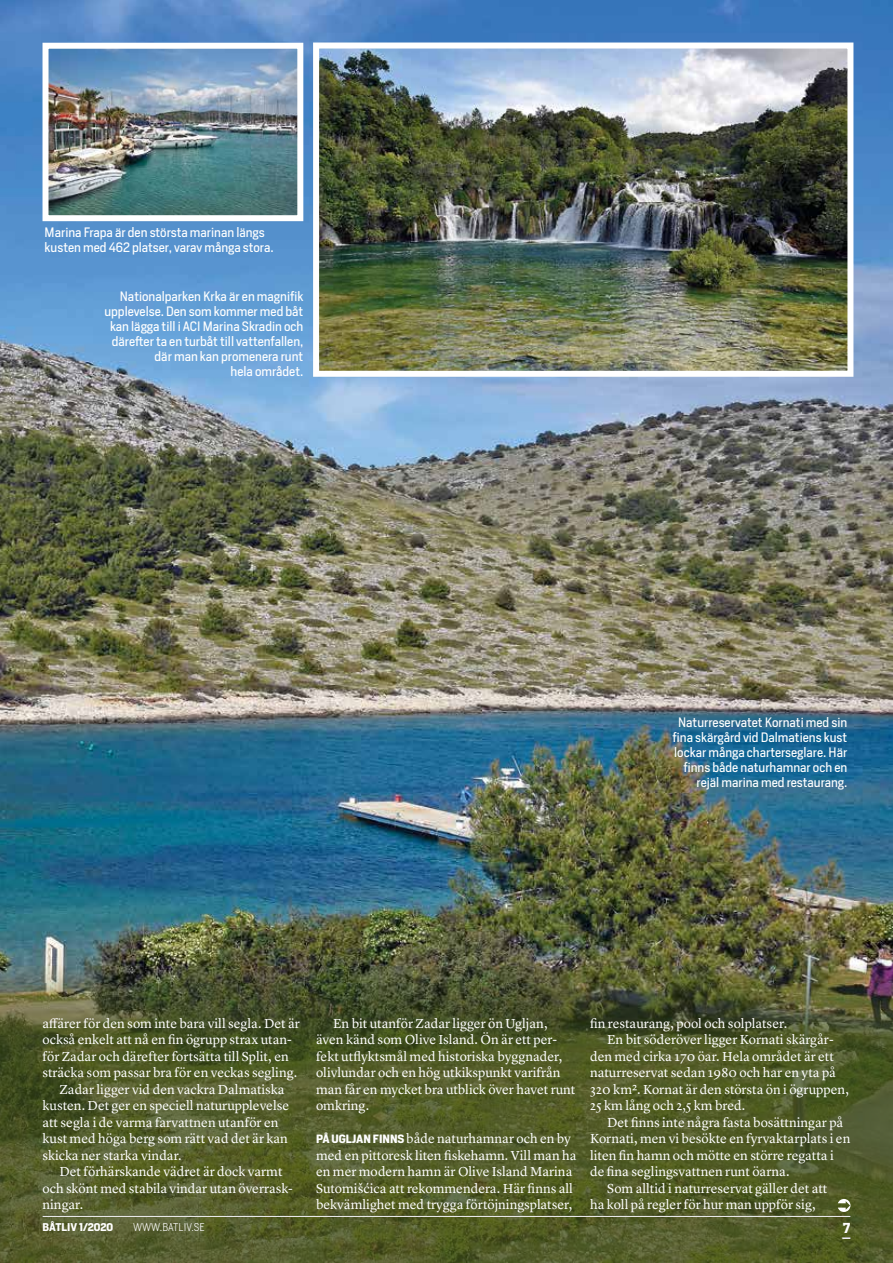
<style>
.page{position:relative;width:893px;height:1263px;background:#fff}
.page>*{position:absolute;margin:0;border:0;box-sizing:border-box;transform-origin:0 0}
.t1{font:13.5px/16.5px "Lyon Text";color:#fff}
.t2{font:700 13.5px "Heron Serif";color:#fff}
.t3{font:12.75px/15px "Heron Sans";color:#fff;text-align:right}
.t4{font:300 10.5px "Heron Sans";color:#fff}
.t5{font:700 10.5px "Heron Sans";color:#fff}
.s1{font-family:"Heron Sans";font-weight:700;font-size:11.25px}
</style>
<div class="page">
<img style="left:0;top:0;width:893px;height:936px">
<svg style="left:0;top:936px;width:893px;height:327px;background:#515a2d"></svg>
<svg style="left:838px;top:1199px;width:12px;height:13px"></svg>
<img style="left:320px;top:50px;width:526px;height:320px">
<div style="left:313px;top:43px;width:540px;height:334px;border:6px solid #fff"></div>
<img style="left:50px;top:50px;width:246px;height:164px">
<div style="left:43px;top:43px;width:260px;height:178px;border:6px solid #fff"></div>
<hr style="left:43px;top:1216px;width:807px;height:1px;background:#fff">
<svg style="left:842px;top:1237px;width:8px;height:2px"></svg>
<p class="t3" style="left:45px;top:224px;width:230px;text-align:left">Marina Frapa är den största marinan längs kusten med 462 platser, varav många stora.</p>
<p class="t3" style="left:104px;top:288px;width:201px">Nationalparken Krka är en magnifik upplevelse. Den som kommer med båt kan lägga till i ACI Marina Skradin och därefter ta en turbåt till vattenfallen, där man kan promenera runt<br>hela området.</p>
<p class="t3" style="left:673px;top:714px;width:176px">Naturreservatet Kornati med sin fina skärgård vid Dalmatiens kust lockar många charterseglare. Här finns både naturhamnar och en rejäl marina med restaurang.</p>
<p class="t1" style="left:43px;top:1014px;width:259px">affärer för den som inte bara vill segla. Det är</p>
<p class="t1" style="left:43px;top:1030px;width:251px">också enkelt att nå en fin ögrupp strax utan-</p>
<p class="t1" style="left:43px;top:1047px;width:248px">för Zadar och därefter fortsätta till Split, en</p>
<p class="t1" style="left:43px;top:1063px;width:256px">sträcka som passar bra för en veckas segling.</p>
<p class="t1" style="left:60px;top:1080px;width:227px">Zadar ligger vid den vackra Dalmatiska</p>
<p class="t1" style="left:43px;top:1096px;width:248px">kusten. Det ger en speciell naturupplevelse</p>
<p class="t1" style="left:43px;top:1113px;width:237px">att segla i de varma farvattnen utanför en</p>
<p class="t1" style="left:43px;top:1129px;width:247px">kust med höga berg som rätt vad det är kan</p>
<p class="t1" style="left:43px;top:1146px;width:141px">skicka ner starka vindar.</p>
<p class="t1" style="left:60px;top:1162px;width:224px">Det förhärskande vädret är dock varmt</p>
<p class="t1" style="left:43px;top:1179px;width:252px">och skönt med stabila vindar utan överrask-</p>
<p class="t1" style="left:43px;top:1195px;width:42px">ningar.</p>
<p class="t1" style="left:316px;top:1014px;width:261px;text-indent:17px">En bit utanför Zadar ligger ön Ugljan, även känd som Olive Island. Ön är ett per&shy;fekt utflyktsmål med historiska byggnader, olivlundar och en hög utkikspunkt varifrån man får en mycket bra utblick över havet runt omkring.</p>
<p class="t1" style="left:316px;top:1129px;width:262px"><span class="s1">PÅ UGLJAN FINNS</span> både naturhamnar och en by med en pittoresk liten fiskehamn. Vill man ha en mer modern hamn är Olive Island Marina Sutomišćica att rekommendera. Här finns all bekvämlighet med trygga förtöjningsplatser,</p>
<p class="t1" style="left:590px;top:1014px;width:199px">fin restaurang, pool och solplatser.</p>
<p class="t1" style="left:607px;top:1030px;width:228px">En bit söderöver ligger Kornati skärgår-</p>
<p class="t1" style="left:590px;top:1047px;width:245px">den med cirka 170 öar. Hela området är ett</p>
<p class="t1" style="left:590px;top:1063px;width:247px">naturreservat sedan 1980 och har en yta på</p>
<p class="t1" style="left:590px;top:1080px;width:260px">320 km2. Kornat är den största ön i ögruppen,</p>
<p class="t1" style="left:590px;top:1096px;width:157px">25 km lång och 2,5 km bred.</p>
<p class="t1" style="left:607px;top:1113px;width:238px">Det finns inte några fasta bosättningar på</p>
<p class="t1" style="left:590px;top:1129px;width:262px">Kornati, men vi besökte en fyrvaktarplats i en</p>
<p class="t1" style="left:590px;top:1146px;width:245px">liten fin hamn och mötte en större regatta i</p>
<p class="t1" style="left:590px;top:1162px;width:201px">de fina seglingsvattnen runt öarna.</p>
<p class="t1" style="left:607px;top:1179px;width:222px">Som alltid i naturreservat gäller det att</p>
<p class="t1" style="left:590px;top:1195px;width:227px">ha koll på regler för hur man uppför sig,</p>
<p class="t5" style="left:43px;top:1220px;width:72px">BÅTLIV 1/2020</p>
<p class="t4" style="left:133px;top:1220px;width:73px">WWW.BATLIV.SE</p>
<p class="t2" style="left:843px;top:1219px;width:9px">7</p>
</div>
